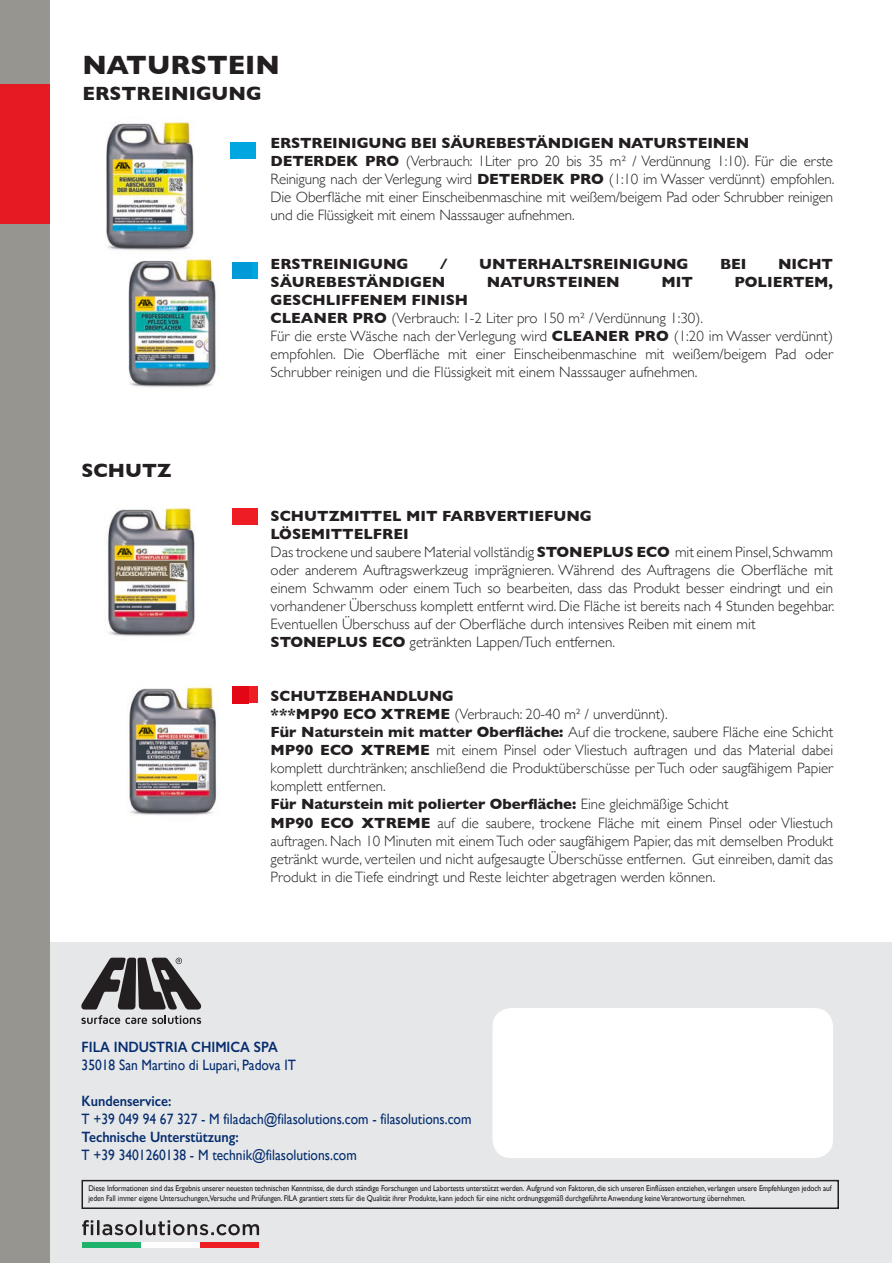
<style>
.page{position:relative;width:893px;height:1263px;background:#fff}
.page>*{position:absolute;margin:0;border:0;box-sizing:border-box;transform-origin:0 0}
.t1{font:700 27px "Gill Sans";color:#231f20}
.t2{font:700 19.5px "Gill Sans";color:#231f20}
.t3{font:300 15px/18px "Gill Sans";color:#231f20}
.t4{font:15px "Gill Sans";color:#052d6f;scale:.9 1}
.t5{font:700 15px "Gill Sans";color:#231f20}
.t6{font:600 15px "Gill Sans";color:#052d6f;scale:.9 1}
.t7{font:8.25px/9.9px "Gill Sans";letter-spacing:-.01em;color:#231f20;scale:.9 1}
.s1{font-weight:700}
</style>
<div class="page">
<div style="left:0;top:943px;width:892px;height:320px;background:#e6e7e9"></div>
<div style="left:0;top:0;width:50px;height:1263px;background:#96958f"></div>
<div style="left:233px;top:262px;width:25px;height:17px;background:#009ad8"></div>
<div style="left:232px;top:508px;width:26px;height:16px;background:#ee1d23"></div>
<div style="left:233px;top:687px;width:25px;height:16px;background:#ee1d23"></div>
<div style="left:82px;top:1180px;width:757px;height:29px;border:2px solid #231f20"></div>
<div style="left:230px;top:142px;width:26px;height:16px;background:#00a6e0"></div>
<svg style="left:81px;top:958px;width:121px;height:51px"></svg>
<svg style="left:81px;top:1015px;width:120px;height:9px"></svg>
<svg style="left:82px;top:1220px;width:177px;height:15px"></svg>
<div style="left:199px;top:1243px;width:60px;height:5px;background:#ee1d23"></div>
<div style="left:141px;top:1243px;width:58px;height:5px;background:#fff"></div>
<div style="left:82px;top:1243px;width:59px;height:5px;background:#1eb26a"></div>
<img style="left:106px;top:507px;width:89px;height:130px">
<div style="left:0;top:84px;width:50px;height:140px;background:#e51a23"></div>
<img style="left:106px;top:121px;width:88px;height:130px">
<img style="left:128px;top:258px;width:105px;height:130px">
<img style="left:129px;top:686px;width:120px;height:129px">
<img style="left:233px;top:687px;width:16px;height:16px">
<div style="left:493px;top:1009px;width:339px;height:148px;background:#fff;border-radius:18px"></div>
<div style="left:492px;top:1008px;width:341px;height:150px;border:2px solid #fff;border-radius:18px"></div>
<h1 class="t1" style="left:82px;top:43px;width:199px">NATURSTEIN</h1>
<h2 class="t2" style="left:82px;top:78px;width:181px">ERSTREINIGUNG</h2>
<p class="t3" style="left:271px;top:134px;width:565px"><span class="s1">ERSTREINIGUNG BEI SÄUREBESTÄNDIGEN NATURSTEINEN DETERDEK PRO</span> (Verbrauch: 1Liter pro 20 bis 35 m² / Verdünnung 1:10). Für die erste Reinigung nach der Verlegung wird <span class="s1">DETERDEK PRO</span> (1:10 im Wasser verdünnt) empfohlen.<br>Die Oberfläche mit einer Einscheibenmaschine mit weißem/beigem Pad oder Schrubber reinigen und die Flüssigkeit mit einem Nasssauger aufnehmen.</p>
<h2 class="t2" style="left:82px;top:455px;width:91px">SCHUTZ</h2>
<p class="t5" style="left:271px;top:252px;width:139px">ERSTREINIGUNG</p>
<p class="t5" style="left:440px;top:252px;width:9px">/</p>
<p class="t5" style="left:479px;top:252px;width:211px">UNTERHALTSREINIGUNG</p>
<p class="t5" style="left:720px;top:252px;width:28px">BEI</p>
<p class="t5" style="left:778px;top:252px;width:57px">NICHT</p>
<p class="t5" style="left:271px;top:270px;width:176px">SÄUREBESTÄNDIGEN</p>
<p class="t5" style="left:487px;top:270px;width:134px">NATURSTEINEN</p>
<p class="t5" style="left:661px;top:270px;width:33px">MIT</p>
<p class="t5" style="left:734px;top:270px;width:100px">POLIERTEM,</p>
<p class="t3" style="left:271px;top:291px;width:564px"><span class="s1">GESCHLIFFENEM FINISH<br>CLEANER PRO</span> (Verbrauch: 1-2 Liter pro 150 m² / Verdünnung 1:30).<br>Für die erste Wäsche nach der Verlegung wird <span class="s1">CLEANER PRO</span> (1:20 im Wasser verdünnt) empfohlen. Die Oberfläche mit einer Einscheibenmaschine mit weißem/beigem Pad oder Schrubber reinigen und die Flüssigkeit mit einem Nasssauger aufnehmen.</p>
<p class="t3" style="left:271px;top:507px;width:565px"><span class="s1">SCHUTZMITTEL MIT FARBVERTIEFUNG<br>LÖSEMITTELFREI<br></span>Das trockene und saubere Material vollständig <span class="s1">STONEPLUS ECO</span> mit einem Pinsel, Schwamm oder anderem Auftragswerkzeug imprägnieren. Während des Auftragens die Oberfläche mit einem Schwamm oder einem Tuch so bearbeiten, dass das Produkt besser eindringt und ein vorhandener Überschuss komplett entfernt wird. Die Fläche ist bereits nach 4 Stunden begehbar.<br>Eventuellen Überschuss auf der Oberfläche durch intensives Reiben mit einem mit <span class="s1">STONEPLUS ECO</span> getränkten Lappen/Tuch entfernen.</p>
<p class="t3" style="left:271px;top:687px;width:564px"><span class="s1">SCHUTZBEHANDLUNG<br>***MP90 ECO XTREME</span> (Verbrauch: 20-40 m² / unverdünnt).<br><span class="s1">Für Naturstein mit matter Oberfläche:</span> Auf die trockene, saubere Fläche eine Schicht <span class="s1">MP90 ECO XTREME</span> mit einem Pinsel oder Vliestuch auftragen und das Material dabei komplett durchtränken; anschließend die Produktüberschüsse per Tuch oder saugfähigem Papier komplett entfernen.<br><span class="s1">Für Naturstein mit polierter Oberfläche:</span> Eine gleichmäßige Schicht<br><span class="s1">MP90 ECO XTREME</span> auf die saubere, trockene Fläche mit einem Pinsel oder Vliestuch auftragen. Nach 10 Minuten mit einem Tuch oder saugfähigem Papier, das mit demselben Produkt getränkt wurde, verteilen und nicht aufgesaugte Überschüsse entfernen. Gut einreiben, damit das Produkt in die Tiefe eindringt und Reste leichter abgetragen werden können.</p>
<p class="t6" style="left:82px;top:1038px;width:220px">FILA INDUSTRIA CHIMICA SPA</p>
<p class="t4" style="left:82px;top:1056px;width:240px">35018 San Martino di Lupari, Padova IT</p>
<p class="t6" style="left:82px;top:1092px;width:101px">Kundenservice:</p>
<p class="t4" style="left:82px;top:1110px;width:435px">T +39 049 94 67 327 - M filadach@filasolutions.com - filasolutions.com</p>
<p class="t6" style="left:82px;top:1128px;width:176px">Technische Unterstützung:</p>
<p class="t4" style="left:82px;top:1146px;width:307px">T +39 3401260138 - M technik@filasolutions.com</p>
<p class="t7" style="left:88px;top:1183px;width:827px">Diese Informationen sind das Ergebnis unserer neuesten technischen Kenntnisse, die durch ständige Forschungen und Labortests unterstützt werden. Aufgrund von Faktoren, die sich unseren Einflüssen entziehen, verlangen unsere Empfehlungen jedoch auf jeden Fall immer eigene Untersuchungen,Versuche und Prüfungen. FILA garantiert stets für die Qualität ihrer Produkte, kann jedoch für eine nicht ordnungsgemäß durchgeführte Anwendung keine Verantwortung übernehmen.</p>
</div>
